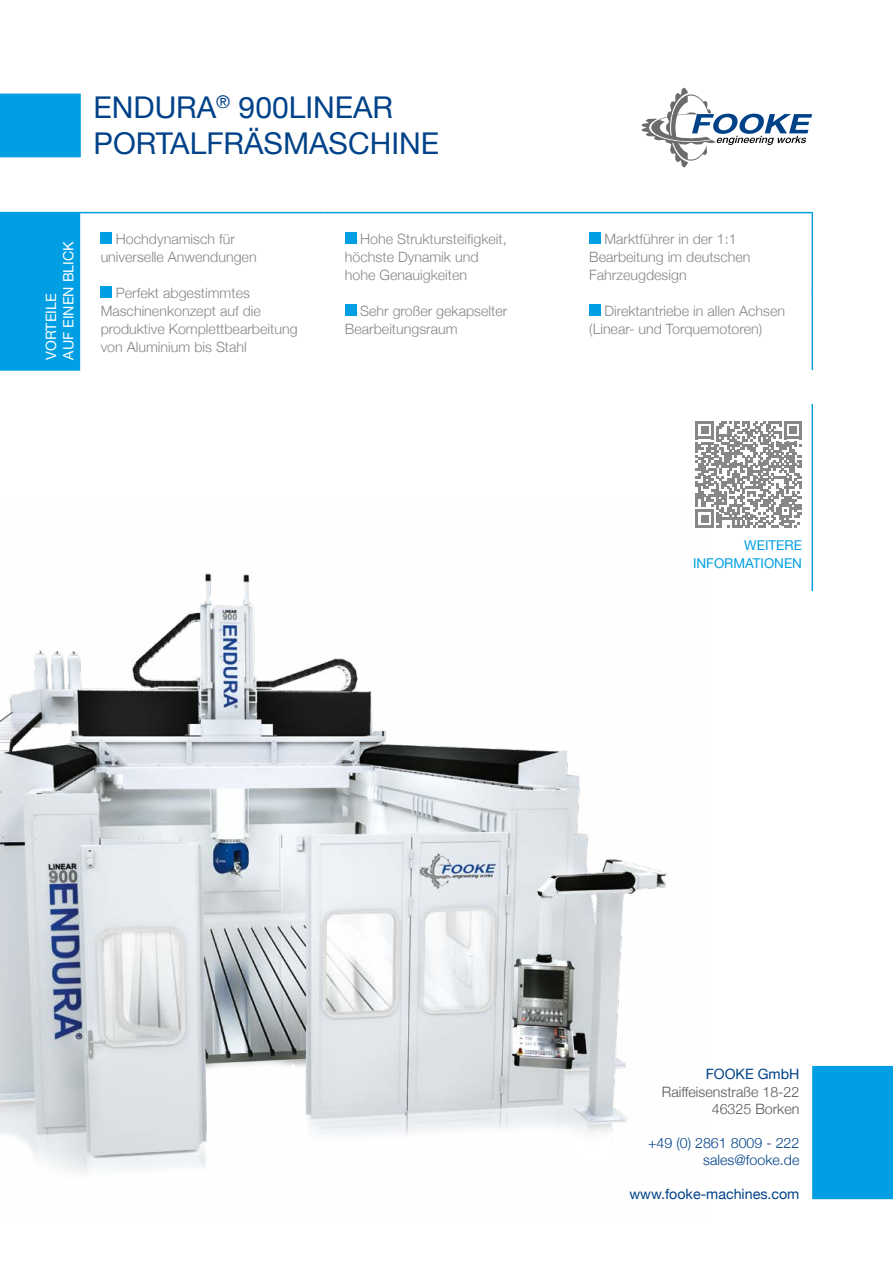
<style>
.page{position:relative;width:893px;height:1263px;background:#fff}
.page>*{position:absolute;margin:0;border:0;box-sizing:border-box;transform-origin:0 0}
.t1{font:30px/36px "Helvetica Neue";color:#004289}
.t2{font:300 14.25px/18px "Helvetica Neue";color:#878787}
.t3{font:300 14.25px/17.1px "Helvetica Neue";color:#575756;text-align:right}
.t4{font:300 14.25px/17.1px "Helvetica Neue";color:#004289;text-align:right}
.t5{font:14.25px "Helvetica Neue";color:#004289}
.t6{font:14.25px/17.1px "Helvetica Neue";color:#fff}
.t7{font:13.5px/18px "Helvetica Neue";color:#009fe3;text-align:right}
</style>
<div class="page">
<svg style="left:642px;top:88px;width:170px;height:80px"></svg>
<div style="left:812px;top:1066px;width:81px;height:133px;background:#009fe3"></div>
<div style="left:0;top:94px;width:81px;height:63px;background:#009fe3"></div>
<img style="left:0;top:573px;width:668px;height:601px">
<div style="left:0;top:213px;width:79px;height:157px;background:#009fe3"></div>
<hr style="left:79px;top:212px;width:245px;height:1px;background:#009fe3">
<hr style="left:324px;top:212px;width:244px;height:1px;background:#009fe3">
<hr style="left:568px;top:212px;width:245px;height:1px;background:#009fe3">
<hr style="left:811px;top:213px;width:2px;height:78px;background:#009fe3">
<hr style="left:811px;top:291px;width:2px;height:79px;background:#009fe3">
<hr style="left:811px;top:404px;width:2px;height:187px;background:#009fe3">
<hr style="left:79px;top:213px;width:1px;height:78px;background:#009fe3">
<hr style="left:79px;top:291px;width:1px;height:78px;background:#009fe3">
<hr style="left:0;top:212px;width:79px;height:1px;background:#009fe3">
<hr style="left:0;top:369px;width:80px;height:2px;background:#009fe3">
<div style="left:101px;top:233px;width:11px;height:11px;background:#009fe3"></div>
<div style="left:101px;top:287px;width:11px;height:11px;background:#009fe3"></div>
<div style="left:345px;top:233px;width:11px;height:11px;background:#009fe3"></div>
<div style="left:345px;top:305px;width:11px;height:11px;background:#009fe3"></div>
<div style="left:589px;top:233px;width:11px;height:11px;background:#009fe3"></div>
<div style="left:589px;top:305px;width:11px;height:11px;background:#009fe3"></div>
<svg style="left:695px;top:421px;width:107px;height:107px"></svg>
<h1 class="t1" style="left:94px;top:91px;width:347px">ENDURA<sup>®</sup> 900LINEAR<br>PORTALFRÄSMASCHINE</h1>
<p class="t6" style="left:44px;top:360px;width:120px;rotate:-90deg">VORTEILE<br>AUF EINEN BLICK</p>
<p class="t2" style="left:101px;top:229px;width:157px;text-align:center">Hochdynamisch für universelle Anwendungen</p>
<p class="t2" style="left:101px;top:283px;width:198px;text-indent:15px">Perfekt abgestimmtes<br>Maschinenkonzept auf die produktive Komplettbearbeitung von Aluminium bis Stahl</p>
<p class="t2" style="left:345px;top:229px;width:163px;text-indent:15px">Hohe Struktursteifigkeit, höchste Dynamik und hohe Genauigkeiten</p>
<p class="t2" style="left:345px;top:301px;width:164px;text-indent:15px">Sehr großer gekapselter<br>Bearbeitungsraum</p>
<p class="t2" style="left:589px;top:229px;width:163px;text-indent:15px">Marktführer in der 1:1<br>Bearbeitung im deutschen<br>Fahrzeugdesign</p>
<p class="t2" style="left:589px;top:301px;width:197px;text-indent:15px">Direktantriebe in allen Achsen (Linear- und Torquemotoren)</p>
<p class="t7" style="left:693px;top:537px;width:111px">WEITERE<br>INFORMATIONEN</p>
<p class="t5" style="left:706px;top:1064px;width:95px">FOOKE GmbH</p>
<p class="t3" style="left:662px;top:1082px;width:139px">Raiffeisenstraße 18-22<br>46325 Borken</p>
<p class="t4" style="left:648px;top:1133px;width:153px">+49 (0) 2861 8009 - 222 sales@fooke.de</p>
<p class="t5" style="left:629px;top:1184px;width:171px">www.fooke-machines.com</p>
</div>
